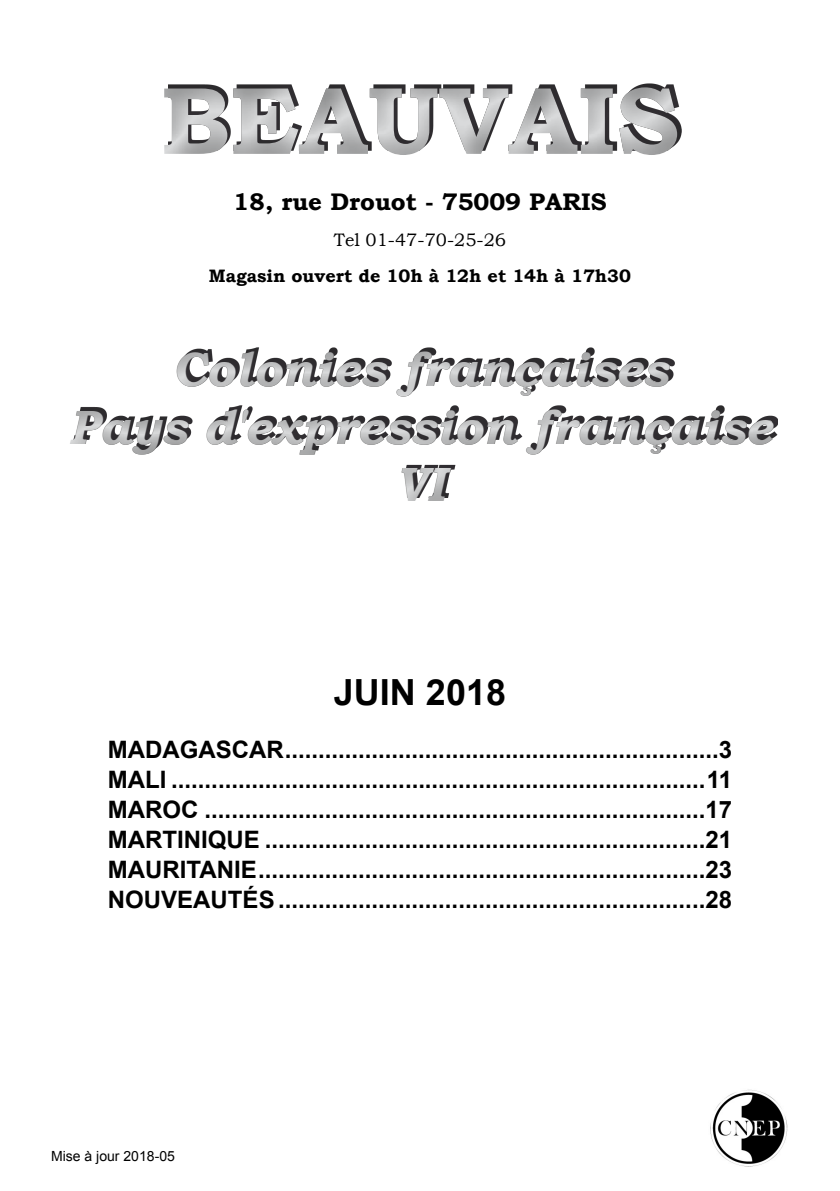
<style>
.page{position:relative;width:840px;height:1191px;background:#fff}
.page>*{position:absolute;margin:0;border:0;box-sizing:border-box;transform-origin:0 0}
.t1{font:700 96px "Bookman Old Style";color:#d9dadb}
.t2{font:italic 700 48px/57.6px "Bookman Old Style";color:#d9dadb;text-align:center}
.t3{font:700 36px "Arial";color:#000}
.t4{font:700 24px/30px "Arial";color:#000;text-align:justify}
.t5{font:700 24px "Bookman Old Style";color:#000}
.t6{font:700 18px "Bookman Old Style";color:#000}
.t7{font:18px "Bookman Old Style";color:#000}
.t8{font:14px "Arial";color:#000}
</style>
<div class="page">
<img style="left:710px;top:1089px;width:78px;height:78px">
<div style="left:131px;top:47px;width:583px;height:144px;background:#000;opacity:.5"></div>
<div style="left:49px;top:330px;width:760px;height:189px;background:#000;opacity:.5"></div>
<h1 class="t1" style="left:160px;top:52px;width:520px">BEAUVAIS</h1>
<p class="t5" style="left:233px;top:184px;width:374px">18, rue Drouot - 75009 PARIS</p>
<p class="t7" style="left:333px;top:228px;width:174px">Tel 01-47-70-25-26</p>
<p class="t6" style="left:209px;top:263px;width:423px">Magasin ouvert de 10h à 12h et 14h à 17h30</p>
<h2 class="t2" style="left:68px;top:340px;width:704px">Colonies françaises<br>Pays d'expression française<br>VI</h2>
<h3 class="t3" style="left:333px;top:668px;width:174px">JUIN 2018</h3>
<p class="t4" style="left:108px;top:735px;width:625px">MADAGASCAR.................................................................3<br>MALI ................................................................................11<br>MAROC ...........................................................................17<br>MARTINIQUE ..................................................................21<br>MAURITANIE...................................................................23<br>NOUVEAUTÉS................................................................28</p>
<p class="t8" style="left:51px;top:1147px;width:125px">Mise à jour 2018-05</p>
</div>
